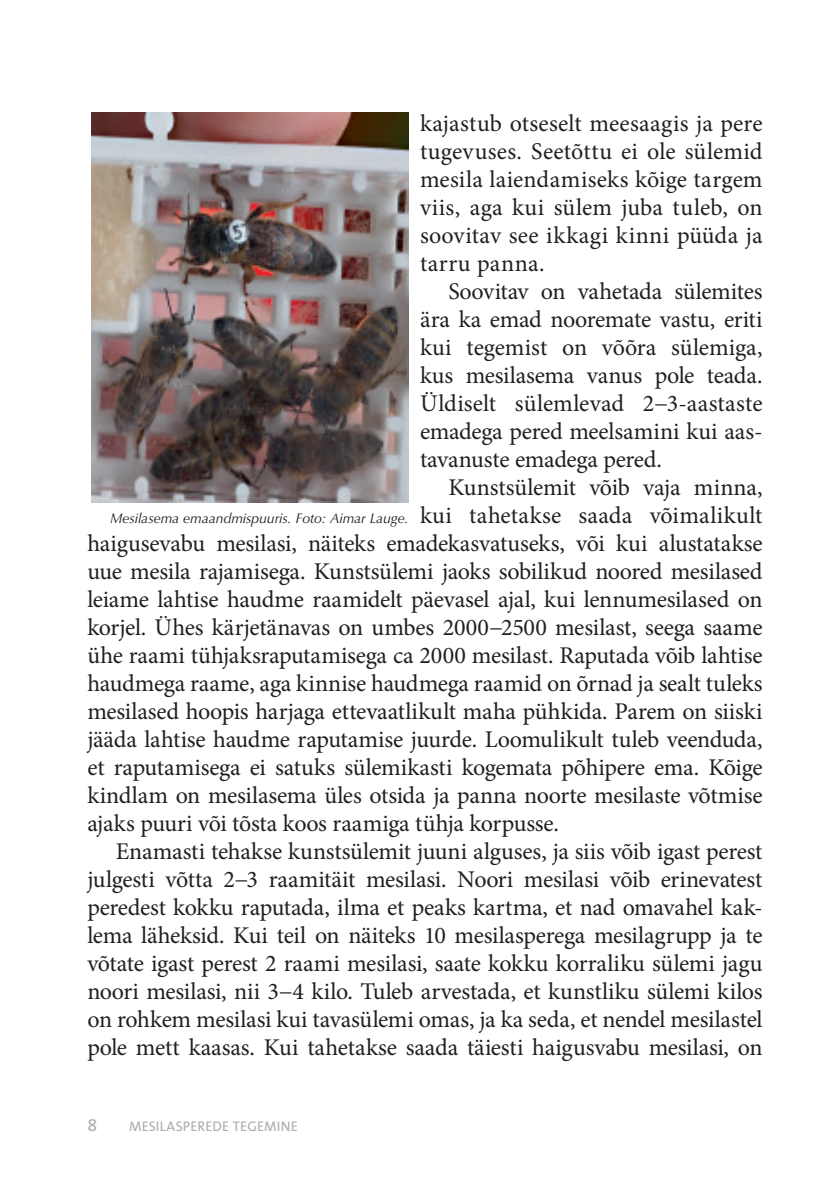
<style>
.page{position:relative;width:833px;height:1184px;background:#fff}
.page>*{position:absolute;margin:0;border:0;box-sizing:border-box;transform-origin:0 0}
.t1{font:24px/28px "Minion Pro";letter-spacing:-.01em;color:#231f20;text-align:justify}
.t2{font:24px "Minion Pro";letter-spacing:.01em;color:#231f20}
.t3{font:18px "The Sans B5 Plain";color:#abacb0}
.t4{font:italic 14px "Optima LT Std";letter-spacing:-.005em;color:#231f20}
.t5{font:14px "The Sans B5 Plain";letter-spacing:.015em;color:#abacb0}
</style>
<div class="page">
<img style="left:91px;top:113px;width:317px;height:389px">
<p class="t1" style="left:420px;top:109px;width:344px">kajastub otseselt meesaagis ja pere tugevuses. Seetõttu ei ole sülemid mesila laiendamiseks kõige targem viis, aga kui sülem juba tuleb, on soovitav see ikkagi kinni püüda ja tarru panna.</p>
<p class="t1" style="left:420px;top:278px;width:344px;text-indent:28px">Soovitav on vahetada sülemites ära ka emad nooremate vastu, eriti kui tegemist on võõra sülemiga, kus mesilasema vanus pole teada.<br>Üldiselt sülemlevad 2−3-aastaste emadega pered meelsamini kui aas&shy;tavanuste emadega pered.</p>
<p class="t1" style="left:448px;top:474px;width:315px">Kunstsülemit võib vaja minna,</p>
<p class="t2" style="left:420px;top:499px;width:344px">kui tahetakse saada võimalikult</p>
<p class="t1" style="left:87px;top:530px;width:676px">haigusevabu mesilasi, näiteks emadekasvatuseks, või kui alustatakse</p>
<p class="t1" style="left:87px;top:558px;width:676px">uue mesila rajamisega. Kunstsülemi jaoks sobilikud noored mesilased</p>
<p class="t1" style="left:87px;top:586px;width:676px">leiame lahtise haudme raamidelt päevasel ajal, kui lennumesilased on</p>
<p class="t1" style="left:87px;top:614px;width:676px">korjel. Ühes kärjetänavas on umbes 2000−2500 mesilast, seega saame</p>
<p class="t1" style="left:87px;top:642px;width:676px">ühe raami tühjaksraputamisega ca 2000 mesilast. Raputada võib lahtise</p>
<p class="t1" style="left:87px;top:670px;width:676px">haudmega raame, aga kinnise haudmega raamid on õrnad ja sealt tuleks</p>
<p class="t1" style="left:87px;top:698px;width:676px">mesilased hoopis harjaga ettevaatlikult maha pühkida. Parem on siiski</p>
<p class="t1" style="left:87px;top:726px;width:676px">jääda lahtise haudme raputamise juurde. Loomulikult tuleb veenduda,</p>
<p class="t1" style="left:87px;top:754px;width:676px">et raputamisega ei satuks sülemikasti kogemata põhipere ema. Kõige</p>
<p class="t1" style="left:87px;top:782px;width:676px">kindlam on mesilasema üles otsida ja panna noorte mesilaste võtmise</p>
<p class="t1" style="left:87px;top:810px;width:473px">ajaks puuri või tõsta koos raamiga tühja korpusse.</p>
<p class="t1" style="left:116px;top:838px;width:648px">Enamasti tehakse kunstsülemit juuni alguses, ja siis võib igast perest</p>
<p class="t1" style="left:87px;top:866px;width:676px">julgesti võtta 2−3 raamitäit mesilasi. Noori mesilasi võib erinevatest</p>
<p class="t1" style="left:87px;top:894px;width:676px">peredest kokku raputada, ilma et peaks kartma, et nad omavahel kak-</p>
<p class="t1" style="left:87px;top:922px;width:676px">lema läheksid. Kui teil on näiteks 10 mesilasperega mesilagrupp ja te</p>
<p class="t1" style="left:87px;top:950px;width:676px">võtate igast perest 2 raami mesilasi, saate kokku korraliku sülemi jagu</p>
<p class="t1" style="left:87px;top:978px;width:676px">noori mesilasi, nii 3−4 kilo. Tuleb arvestada, et kunstliku sülemi kilos</p>
<p class="t1" style="left:87px;top:1006px;width:676px">on rohkem mesilasi kui tavasülemi omas, ja ka seda, et nendel mesilastel</p>
<p class="t1" style="left:87px;top:1034px;width:676px">pole mett kaasas. Kui tahetakse saada täiesti haigusvabu mesilasi, on</p>
<p class="t4" style="left:110px;top:510px;width:300px">Mesilasema emaandmispuuris. Foto: Aimar Lauge.</p>
<p class="t3" style="left:87px;top:1115px;width:11px">8</p>
<p class="t5" style="left:129px;top:1119px;width:170px">MESILASPEREDE TEGEMINE</p>
</div>
